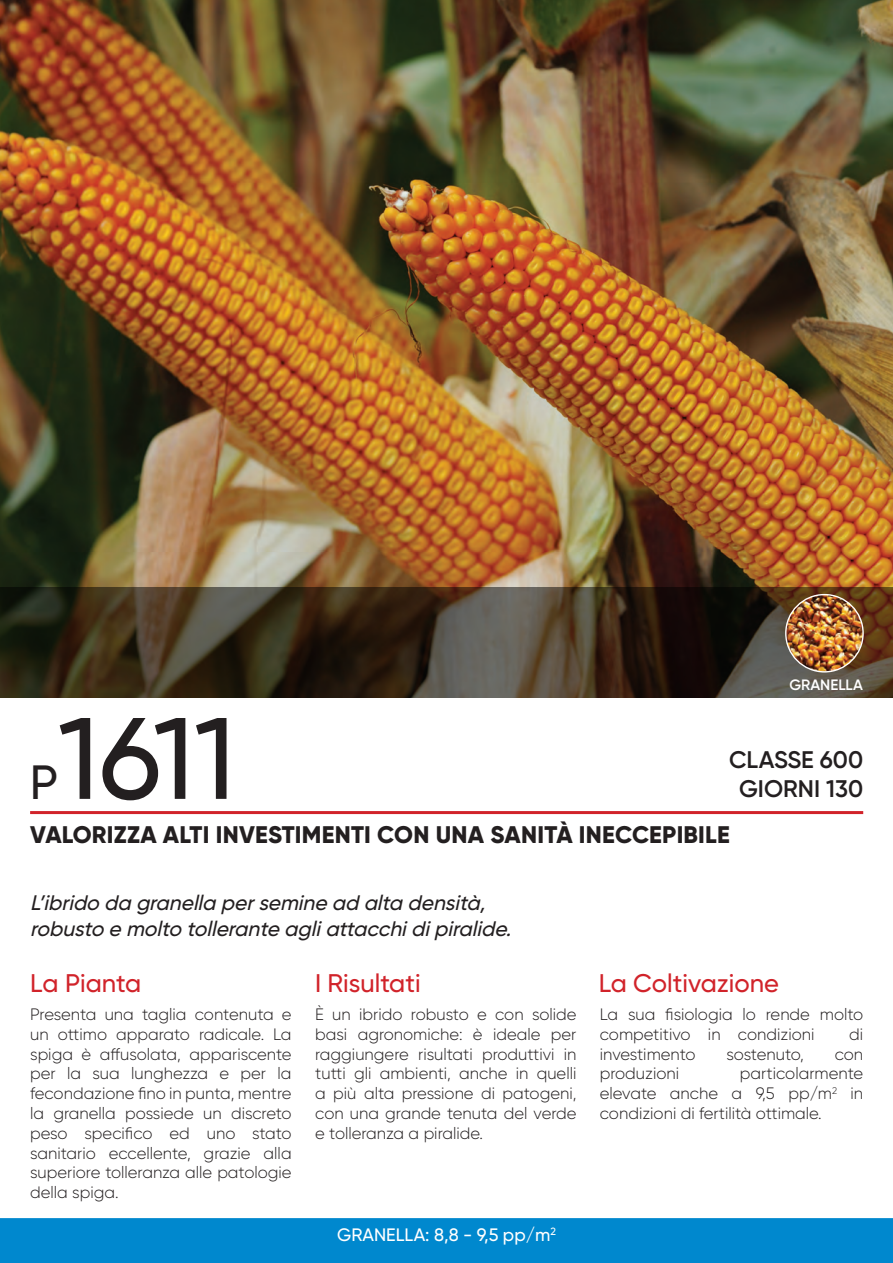
<style>
.page{position:relative;width:893px;height:1263px;background:#fff}
.page>*{position:absolute;margin:0;border:0;box-sizing:border-box;transform-origin:0 0}
.t1{font:500 115.5px "Gilroy";color:#231f20}
.t2{font:500 48px "Gilroy";color:#231f20}
.t3{font:500 25.5px "Gilroy";color:#d1232a}
.t4{font:800 24px "Gilroy";letter-spacing:.01em;color:#231f20}
.t5{font:600 24px "Gilroy";color:#231f20}
.t6{font:italic 500 21px "Gilroy";color:#231f20}
.t7{font:500 18px "Gilroy";color:#fff}
.t8{font:300 16.5px/19.8px "Gilroy";color:#231f20;text-align:justify}
.t9{font:600 15px "Gilroy";color:#fff}
.s1{font-style:inherit}
</style>
<div class="page">
<hr style="left:30px;top:811px;width:833px;height:3px;background:#d1232a">
<div style="left:0;top:1218px;width:893px;height:45px;background:#0088ce"></div>
<img style="left:0;top:0;width:893px;height:587px">
<svg style="left:0;top:587px;width:893px;height:110px;background:#3d3223"></svg>
<img style="left:786px;top:595px;width:77px;height:77px;border-radius:39px">
<div style="left:785px;top:594px;width:79px;height:78px;border:1px solid #fff;border-radius:50%"></div>
<p class="t1" style="left:58px;top:687px;width:179px">1611</p>
<p class="t2" style="left:30px;top:752px;width:30px">P</p>
<p class="t9" style="left:789px;top:676px;width:75px">GRANELLA</p>
<p class="t5" style="left:729px;top:745px;width:136px">CLASSE 600</p>
<p class="t5" style="left:739px;top:774px;width:126px">GIORNI 130</p>
<p class="t4" style="left:30px;top:820px;width:701px">VALORIZZA ALTI INVESTIMENTI CON UNA SANITÀ INECCEPIBILE</p>
<p class="t6" style="left:30px;top:890px;width:462px">L’ibrido da granella persemine ad alta densità,</p>
<p class="t6" style="left:30px;top:915px;width:488px">robusto e molto tollerante agliattacchidipiralide.</p>
<h3 class="t3" style="left:30px;top:967px;width:113px"><span class="s1">L</span>a Pianta</h3>
<h3 class="t3" style="left:315px;top:967px;width:107px">I Risultati</h3>
<h3 class="t3" style="left:599px;top:967px;width:182px">La Coltivazione</h3>
<p class="t8" style="left:30px;top:1004px;width:263px">Presenta una taglia contenuta e un ottimo apparato radicale. La spiga è affusolata, appariscente per la sua lunghezza e per la fecondazione fino in punta, mentre la granella possiede un discreto peso specifico ed uno stato sanitario eccellente, grazie alla superiore tolleranza alle patologie della spiga.</p>
<p class="t8" style="left:315px;top:1004px;width:263px">È un ibrido robusto e con solide basi agronomiche: è ideale per raggiungere risultati produttivi in tutti gli ambienti, anche in quelli a più alta pressione di patogeni, con una grande tenuta del verde e tolleranza a piralide.</p>
<p class="t7" style="left:337px;top:1223px;width:220px">GRANELLA: 8,8 - 9,5 pp/m<sup>2</sup></p>
<p class="t8" style="left:600px;top:1004px;width:265px">La sua fisiologia lo rende molto competitivo in condizioni</p>
<p class="t8" style="left:849px;top:1024px;width:16px">di</p>
<p class="t8" style="left:600px;top:1044px;width:97px">investimento</p>
<p class="t8" style="left:726px;top:1044px;width:79px">sostenuto,</p>
<p class="t8" style="left:835px;top:1044px;width:30px">con</p>
<p class="t8" style="left:600px;top:1063px;width:81px">produzioni</p>
<p class="t8" style="left:600px;top:1063px;width:265px;text-indent:140px">particolarmente elevate anche a 9,5 pp/m<sup>2</sup> in condizioni di fertilità ottimale.</p>
</div>
